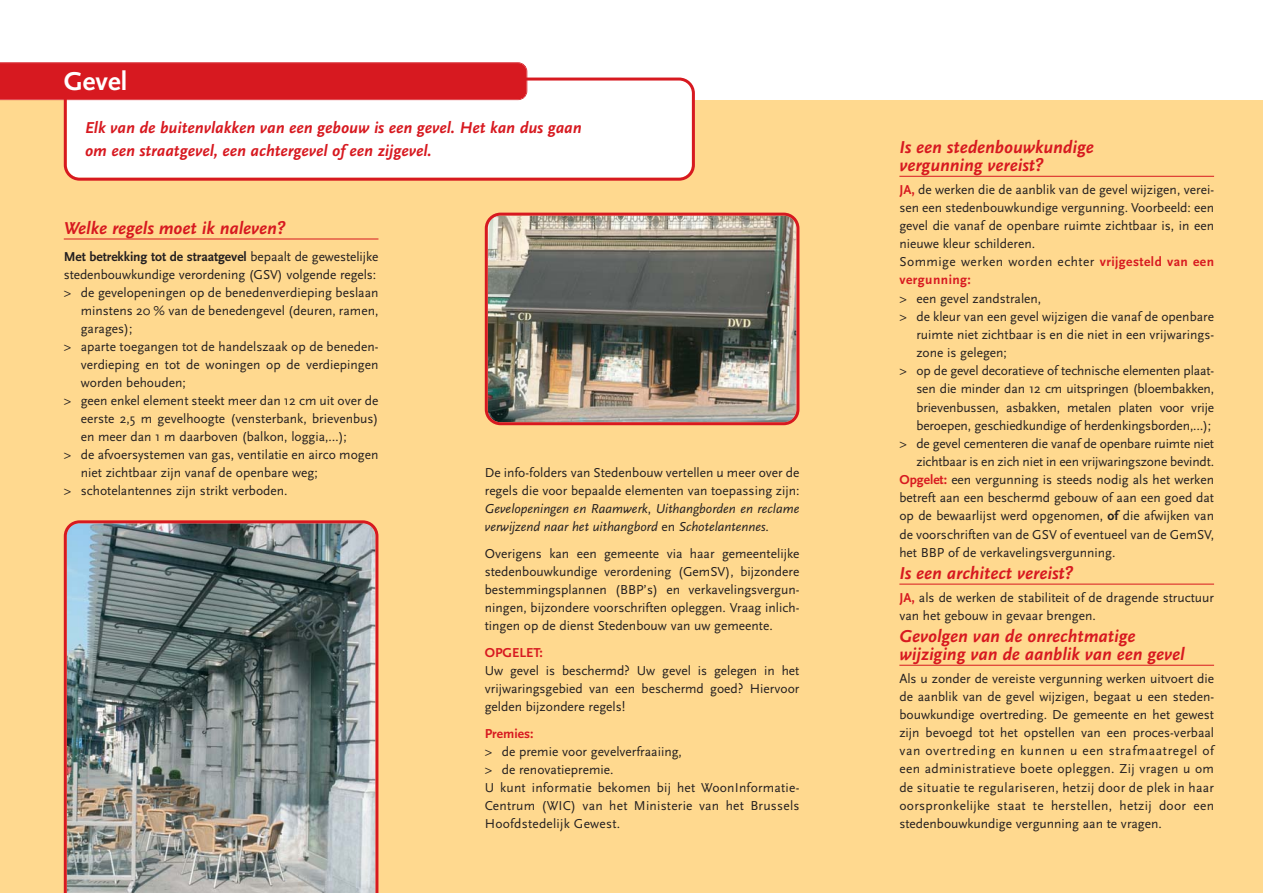
<style>
.page{position:relative;width:1263px;height:893px;background:#fff}
.page>*{position:absolute;margin:0;border:0;box-sizing:border-box;transform-origin:0 0}
.t1{font:700 27px "Scala Sans";color:#fff}
.t2{font:italic 700 18px/18.1px "Scala Sans";color:#d71920}
.t3{font:italic 700 16.5px/22.5px "Scala Sans";color:#d71920}
.t4{font:13.5px/18.1px "Scala Sans";color:#231f20;text-align:justify}
.t5{font:700 13.5px "Scala Sans";letter-spacing:-.005em;color:#231f20}
.t6{font:700 13.5px "Scala Sans";color:#d71920}
.s1{font-weight:400}
.s2{font-style:italic}
.s3{font-weight:700;color:#d71920}
.s4{font-weight:700}
</style>
<div class="page">
<div style="left:0;top:100px;width:1263px;height:793px;background:#ffd98f"></div>
<svg style="left:64px;top:78px;width:631px;height:103px;background:#fcf2f2"></svg>
<svg style="left:0;top:62px;width:527px;height:38px;background:#d71d24"></svg>
<hr style="left:64px;top:239px;width:314px;height:1px;background:#d71920">
<hr style="left:899px;top:176px;width:315px;height:1px;background:#d71920">
<hr style="left:899px;top:584px;width:315px;height:1px;background:#d71920">
<hr style="left:899px;top:665px;width:315px;height:1px;background:#d71920">
<img style="left:64px;top:520px;width:314px;height:373px">
<img style="left:485px;top:213px;width:314px;height:212px">
<h1 class="t1" style="left:64px;top:70px;width:65px">Gevel</h1>
<p class="t3" style="left:85px;top:118px;width:498px">Elk van de buitenvlakken van een gebouw is een gevel. Het kan dus gaan om een straatgevel, een achtergevel of een zijgevel.</p>
<h2 class="t2" style="left:64px;top:220px;width:223px">Welke regels moet ik naleven?</h2>
<p class="t5" style="left:64px;top:251px;width:316px">Met betrekking tot de straatgevel <span class="s1">bepaalt de gewestelijke</span></p>
<p class="t4" style="left:64px;top:267px;width:314px">stedenbouwkundige verordening (GSV) volgende regels:</p>
<p class="t4" style="left:64px;top:285px;width:316px">&gt; de gevelopeningen op de benedenverdieping beslaan</p>
<p class="t4" style="left:81px;top:303px;width:299px">minstens 20 % van de benedengevel (deuren, ramen,</p>
<p class="t4" style="left:81px;top:321px;width:53px">garages);</p>
<p class="t4" style="left:64px;top:339px;width:316px">&gt; aparte toegangen tot de handelszaak op de beneden-</p>
<p class="t4" style="left:81px;top:357px;width:299px">verdieping en tot de woningen op de verdiepingen</p>
<p class="t4" style="left:81px;top:375px;width:106px">worden behouden;</p>
<p class="t4" style="left:64px;top:393px;width:316px">&gt; geen enkel element steekt meer dan 12 cm uit over de</p>
<p class="t4" style="left:81px;top:411px;width:299px">eerste 2,5 m gevelhoogte (vensterbank, brievenbus)</p>
<p class="t4" style="left:81px;top:429px;width:268px">en meer dan 1 m daarboven (balkon, loggia,…);</p>
<p class="t4" style="left:64px;top:447px;width:316px">&gt; de afvoersystemen van gas, ventilatie en airco mogen</p>
<p class="t4" style="left:81px;top:465px;width:238px">niet zichtbaar zijn vanaf de openbare weg;</p>
<p class="t4" style="left:64px;top:483px;width:225px">&gt; schotelantennes zijn strikt verboden.</p>
<p class="t4" style="left:485px;top:465px;width:316px">De info-folders van Stedenbouw vertellen u meer over de regels die voor bepaalde elementen van toepassing zijn:<br><span class="s2">Gevelopeningen en Raamwerk</span>, <span class="s2">Uithangborden en reclame verwijzend naar het uithangbord</span> en <span class="s2">Schotelantennes</span>.</p>
<p class="t4" style="left:485px;top:546px;width:316px">Overigens kan een gemeente via haar gemeentelijke stedenbouwkundige verordening (GemSV), bijzondere bestemmingsplannen (BBP’s) en verkavelingsvergun&shy;ningen, bijzondere voorschriften opleggen. Vraag inlich&shy;tingen op de dienst Stedenbouw van uw gemeente.</p>
<p class="t6" style="left:485px;top:647px;width:60px">OPGELET:</p>
<p class="t4" style="left:485px;top:663px;width:316px">Uw gevel is beschermd? Uw gevel is gelegen in het vrijwaringsgebied van een beschermd goed? Hiervoor gelden bijzondere regels!</p>
<p class="t6" style="left:485px;top:728px;width:50px">Premies:</p>
<p class="t4" style="left:485px;top:744px;width:316px;text-align:left">&gt; de premie voor gevelverfraaiing,<br>&gt; de renovatiepremie.<br>U kunt informatie bekomen bij het Woon Informatie - Centrum (WIC) van het Ministerie van het Brussels Hoofdstedelijk Gewest.</p>
<h2 class="t2" style="left:899px;top:140px;width:196px">Is een stedenbouwkundige vergunning vereist?</h2>
<p class="t4" style="left:899px;top:181px;width:316px;text-align:left"><span class="s3">JA,</span> de werken die de aanblik van de gevel wijzigen, verei&shy;sen een stedenbouwkundige vergunning. Voorbeeld: een gevel die vanaf de openbare ruimte zichtbaar is, in een nieuwe kleur schilderen.<br>Sommige werken worden echter <span class="s3">vrijgesteld van een vergunning:</span></p>
<p class="t4" style="left:899px;top:290px;width:143px">&gt; een gevel zandstralen,</p>
<p class="t4" style="left:899px;top:308px;width:316px">&gt; de kleur van een gevel wijzigen die vanaf de openbare</p>
<p class="t4" style="left:916px;top:327px;width:299px">ruimte niet zichtbaar is en die niet in een vrijwarings-</p>
<p class="t4" style="left:916px;top:345px;width:92px">zone is gelegen;</p>
<p class="t4" style="left:899px;top:363px;width:316px">&gt; op de gevel decoratieve of technische elementen plaat-</p>
<p class="t4" style="left:916px;top:381px;width:299px">sen die minder dan 12 cm uitspringen (bloembakken,</p>
<p class="t4" style="left:916px;top:399px;width:299px">brievenbussen, asbakken, metalen platen voor vrije</p>
<p class="t4" style="left:916px;top:417px;width:296px">beroepen, geschiedkundige of herdenkingsborden,…);</p>
<p class="t4" style="left:899px;top:435px;width:316px">&gt; de gevel cementeren die vanaf de openbare ruimte niet</p>
<p class="t4" style="left:916px;top:454px;width:299px">zichtbaar is en zich niet in een vrijwaringszone bevindt.</p>
<p class="t4" style="left:899px;top:472px;width:316px"><span class="s3">Opgelet:</span> een vergunning is steeds nodig als het werken</p>
<p class="t4" style="left:899px;top:490px;width:316px">betreft aan een beschermd gebouw of aan een goed dat</p>
<p class="t4" style="left:899px;top:508px;width:316px">op de bewaarlijst werd opgenomen, <span class="s4">of</span> die afwijken van</p>
<p class="t4" style="left:899px;top:526px;width:316px">de voorschriften van de GSV of eventueel van de GemSV,</p>
<p class="t4" style="left:899px;top:544px;width:217px">het BBP of de verkavelingsvergunning.</p>
<h2 class="t2" style="left:899px;top:566px;width:176px">Is een architect vereist?</h2>
<p class="t4" style="left:899px;top:589px;width:316px"><span class="s3">JA,</span> als de werken de stabiliteit of de dragende structuur van het gebouw in gevaar brengen.</p>
<h2 class="t2" style="left:899px;top:629px;width:287px">Gevolgen van de onrechtmatige wijziging van de aanblik van een gevel</h2>
<p class="t4" style="left:899px;top:670px;width:316px">Als u zonder de vereiste vergunning werken uitvoert die de aanblik van de gevel wijzigen, begaat u een steden&shy;bouwkundige overtreding. De gemeente en het gewest zijn bevoegd tot het opstellen van een proces-verbaal van overtreding en kunnen u een strafmaatregel of een administratieve boete opleggen. Zij vragen u om de situatie te regulariseren, hetzij door de plek in haar oor spronkelijke staat te her stellen, hetzij door een stedenbouwkundige vergunning aan te vragen.</p>
</div>
